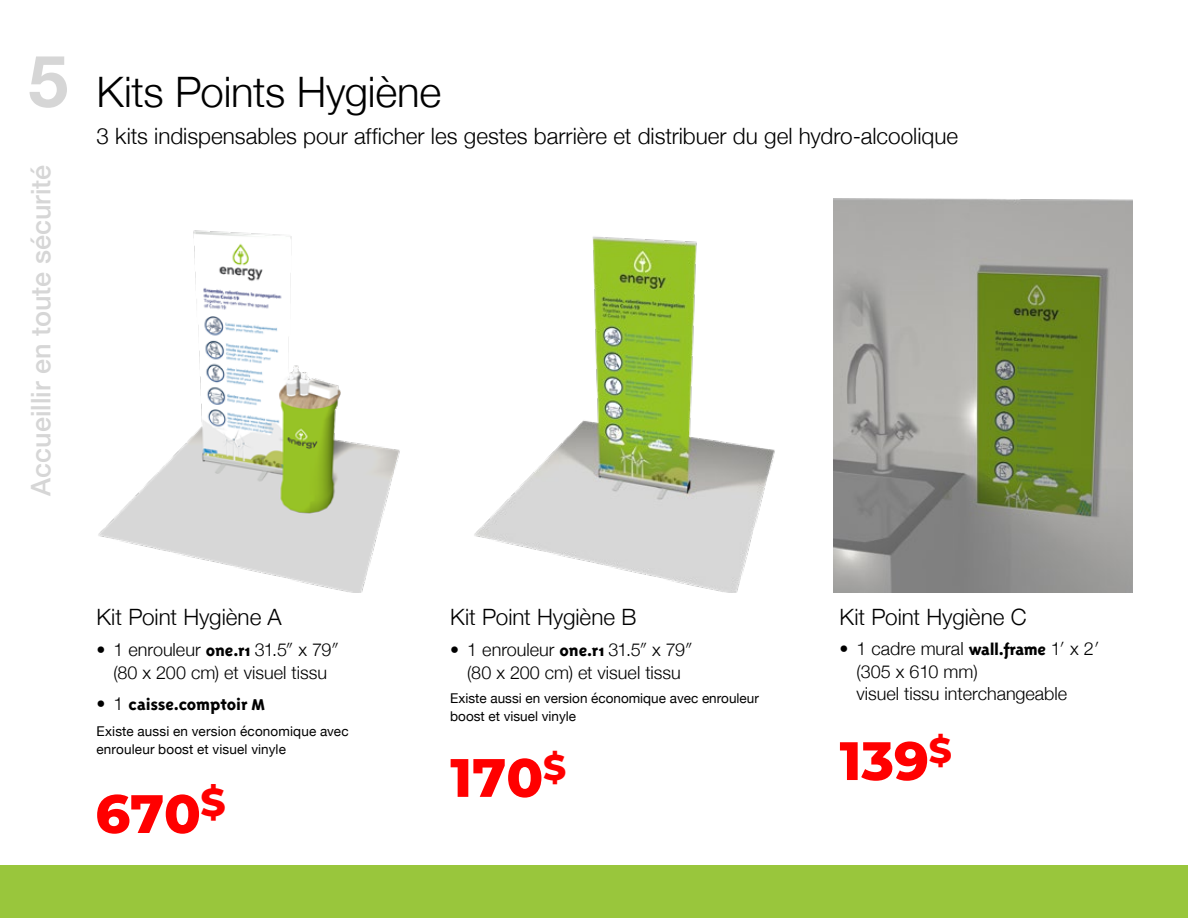
<style>
.page{position:relative;width:1188px;height:918px;background:#fff}
.page>*{position:absolute;margin:0;border:0;box-sizing:border-box;transform-origin:0 0}
.t1{font:700 72px "Helvetica Neue";color:#d6d6d6}
.t2{font:800 54px "Montserrat";color:#f00}
.t3{font:300 42px "Helvetica Neue";letter-spacing:-.005em;color:#000}
.t4{font:500 27px "Helvetica Neue";color:#d6d6d6}
.t5{font:300 22.5px "Helvetica Neue";color:#000}
.t6{font:300 18px/22.5px "Helvetica Neue";color:#000;text-align:center}
.t7{font:800 18px "Triplex Sans";color:#000}
.t8{font:13.5px/18px "Helvetica Neue";color:#000}
.s1{font-family:"Triplex Sans";font-weight:800}
.s2{font-family:"Helvetica Neue";font-weight:300}
</style>
<div class="page">
<img style="left:98px;top:230px;width:302px;height:362px">
<img style="left:474px;top:236px;width:301px;height:356px">
<img style="left:833px;top:198px;width:300px;height:394px">
<div style="left:0;top:865px;width:1188px;height:53px;background:#99c63c"></div>
<h1 class="t1" style="left:28px;top:25px;width:42px">5</h1>
<h3 class="t4" style="left:19px;top:496px;width:333px;rotate:-90deg">Accueillir en toute sécurité</h3>
<h3 class="t3" style="left:97px;top:58px;width:346px">Kits Points Hygiène</h3>
<p class="t5" style="left:97px;top:118px;width:863px">3 kits indispensables pour afficher les gestes barrière et distribuer du gel hydro-alcoolique</p>
<p class="t5" style="left:97px;top:599px;width:187px">Kit Point Hygiène A</p>
<p class="t6" style="left:97px;top:637px;width:244px">• 1 enrouleur <span class="s1">one.r1</span> 31.5″ x 79″ (80 x 200 cm) et visuel tissu</p>
<p class="t7" style="left:97px;top:694px;width:170px"><span class="s2">• 1</span> caisse.comptoir M</p>
<p class="t8" style="left:97px;top:723px;width:254px">Existe aussi en version économique avec enrouleur boost et visuel vinyle</p>
<h2 class="t2" style="left:95px;top:774px;width:132px">670<sup>$</sup></h2>
<p class="t5" style="left:450px;top:599px;width:188px">Kit Point Hygiène B</p>
<p class="t6" style="left:450px;top:637px;width:244px">• 1 enrouleur <span class="s1">one.r1</span> 31.5″ x 79″ (80 x 200 cm) et visuel tissu</p>
<p class="t8" style="left:450px;top:690px;width:310px">Existe aussi en version économique avec enrouleur boost et visuel vinyle</p>
<h2 class="t2" style="left:450px;top:738px;width:118px">170<sup>$</sup></h2>
<p class="t5" style="left:840px;top:599px;width:188px">Kit Point Hygiène C</p>
<p class="t6" style="left:857px;top:636px;width:244px;text-align:left;text-indent:-17px">• 1 cadre mural <span class="s1">wall.frame</span> 1′ x 2′ (305 x 610 mm)<br>visuel tissu interchangeable</p>
<h2 class="t2" style="left:840px;top:721px;width:114px">139<sup>$</sup></h2>
</div>
